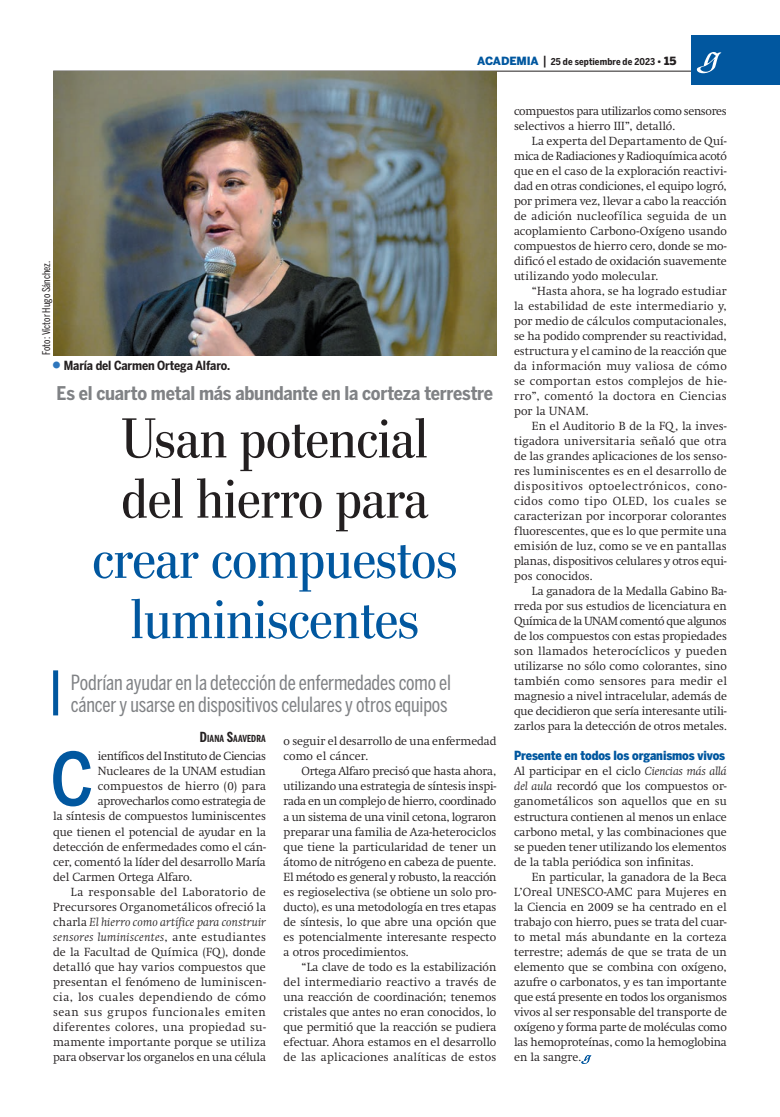
<style>
.page{position:relative;width:780px;height:1117px;background:#fff}
.page>*{position:absolute;margin:0;border:0;box-sizing:border-box;transform-origin:0 0}
.t1{font:500 72.38px "Benton Sans Cond";color:#01579f}
.t2{font:56.25px/60.2px "Stilson";color:#01579f;text-align:center}
.t3{font:56.25px/60.1px "Stilson";color:#231f20}
.t4{font:20.75px/21.9px "Benton Sans Comp";letter-spacing:-.01em;color:#808285}
.t5{font:700 18.75px "Benton Sans Cond";letter-spacing:-.015em;color:#808285}
.t6{font:900 12.5px "Benton Sans Cond";letter-spacing:-.01em;color:#01579f}
.t7{font:700 12.5px "Benton Sans Cond";letter-spacing:-.01em;color:#231f20}
.t8{font:300 11.62px/15px "Swift";color:#231f20;text-align:justify}
.t9{font:300 11.62px/15px "Swift";letter-spacing:-.025em;color:#231f20}
.t10{font:300 11.62px "Swift";letter-spacing:.02em;color:#231f20}
.t11{font:300 11.62px "Swift";letter-spacing:.03em;color:#231f20}
.t12{font:italic 300 11.62px "Swift";letter-spacing:.025em;color:#231f20}
.t13{font:300 11.62px "Swift";letter-spacing:.05em;color:#231f20}
.t14{font:300 11.62px "Swift";letter-spacing:-.02em;color:#231f20}
.t15{font:10.62px "Benton Sans Comp";color:#231f20}
.t16{font:700 9.62px "Benton Sans Comp";letter-spacing:.01em;color:#231f20}
.t17{font:700 9.38px "Benton Sans Cond";letter-spacing:.01em;color:#231f20}
.s1{font-family:"Benton Sans";font-weight:900;font-size:11.25px;color:#01579f}
.s2{font-weight:500;font-size:12.5px}
.s3{font-family:"Benton Sans";font-weight:900}
.s4{font-family:"Benton Sans";font-weight:900;font-size:11.25px}
.s5{font-size:13.75px}
.s6{font-style:normal}
.s7{font-style:italic}
</style>
<div class="page">
<hr style="left:53px;top:71px;width:673px;height:1px;background:#231f20">
<div style="left:691px;top:35px;width:88px;height:50px;background:#01579f"></div>
<svg style="left:696px;top:52px;width:26px;height:21px"></svg>
<img style="left:53px;top:72px;width:443px;height:283px">
<div style="left:53px;top:670px;width:5px;height:45px;background:#01579f"></div>
<svg style="left:581px;top:1055px;width:10px;height:8px"></svg>
<p class="t17" style="left:477px;top:56px;width:201px"><span class="s1">ACADEMIA</span> <span class="s2">|</span> 25 de septiembre de 2023 <span class="s3">•</span> <span class="s4">15</span></p>
<p class="t15" style="left:40px;top:355px;width:96px;rotate:-90deg">Foto: Víctor Hugo Sánchez.</p>
<p class="t7" style="left:64px;top:358px;width:168px">María del Carmen Ortega Alfaro.</p>
<h3 class="t5" style="left:56px;top:382px;width:438px">Es el cuarto metal más abundante en la corteza terrestre</h3>
<h2 class="t3" style="left:121px;top:408px;width:308px">Usan potencial del hierro para</h2>
<h2 class="t2" style="left:92px;top:528px;width:366px">crear compuestos luminiscentes</h2>
<h3 class="t4" style="left:71px;top:671px;width:382px">Podrían ayudar en la detección de enfermedades como el cáncer y usarse en dispositivos celulares y otros equipos</h3>
<p class="t16" style="left:200px;top:733px;width:67px"><span class="s5">D</span>IANA <span class="s5">S</span>AAVEDRA</p>
<h1 class="t1" style="left:50px;top:736px;width:45px">C</h1>
<p class="t9" style="left:98px;top:748px;width:169px">ientíficos del Instituto de Ciencias</p>
<p class="t8" style="left:283px;top:733px;width:214px">o seguir el desarrollo de una enfermedad como el cáncer.</p>
<p class="t8" style="left:283px;top:763px;width:214px;text-indent:18px">Ortega Alfaro precisó que hasta ahora, utilizando una estrategia de síntesis inspi&shy;rada en un complejo de hierro, coordinado a un sistema de una vinil cetona, lograron preparar una familia de Aza-heterociclos que tiene la particularidad de tener un átomo de nitrógeno en cabeza de puente.<br>El método es general y robusto, la reacción es regioselectiva (se obtiene un solo pro&shy;ducto), es una metodología en tres etapas de síntesis, lo que abre una opción que es potencialmente interesante respecto a otros procedimientos.</p>
<p class="t8" style="left:283px;top:958px;width:214px;text-indent:18px">“La clave de todo es la estabilización del intermediario reactivo a través de una reacción de coordinación; tenemos cristales que antes no eran conocidos, lo que permitió que la reacción se pudiera efectuar. Ahora estamos en el desarrollo de las aplicaciones analíticas de estos</p>
<p class="t8" style="left:98px;top:763px;width:169px">Nucleares de la UNAM estudian</p>
<p class="t10" style="left:98px;top:779px;width:169px">compuestos de hierro (0) para</p>
<p class="t14" style="left:98px;top:794px;width:169px">aprovecharlos como estrategia de</p>
<p class="t8" style="left:53px;top:808px;width:214px">la síntesis de compuestos luminiscentes</p>
<p class="t8" style="left:53px;top:823px;width:214px">que tienen el potencial de ayudar en la</p>
<p class="t8" style="left:53px;top:838px;width:214px">detección de enfermedades como el cán-</p>
<p class="t8" style="left:53px;top:853px;width:214px">cer, comentó la líder del desarrollo María</p>
<p class="t8" style="left:53px;top:868px;width:141px">del Carmen Ortega Alfaro.</p>
<p class="t11" style="left:71px;top:884px;width:196px">La responsable del Laboratorio de</p>
<p class="t10" style="left:53px;top:899px;width:214px">Precursores Organometálicos ofreció la</p>
<p class="t12" style="left:53px;top:914px;width:214px"><span class="s6">charla</span> El hierro como artífice para construir</p>
<p class="t12" style="left:53px;top:929px;width:214px">sensores luminiscentes<span class="s6">, ante estudiantes</span></p>
<p class="t8" style="left:53px;top:943px;width:214px">de la Facultad de Química (FQ), donde</p>
<p class="t8" style="left:53px;top:958px;width:214px">detalló que hay varios compuestos que</p>
<p class="t8" style="left:53px;top:973px;width:214px">presentan el fenómeno de luminiscen-</p>
<p class="t11" style="left:53px;top:989px;width:214px">cia, los cuales dependiendo de cómo</p>
<p class="t13" style="left:53px;top:1004px;width:214px">sean sus grupos funcionales emiten</p>
<p class="t11" style="left:53px;top:1019px;width:214px">diferentes colores, una propiedad su-</p>
<p class="t10" style="left:53px;top:1034px;width:214px">mamente importante porque se utiliza</p>
<p class="t8" style="left:53px;top:1048px;width:214px">para observar los organelos en una célula</p>
<p class="t9" style="left:514px;top:103px;width:214px">compuestos para utilizarlos como sensores selectivos a hierro III”, detalló.</p>
<p class="t8" style="left:514px;top:133px;width:214px;text-indent:18px">La experta del Departamento de Quí&shy;mica de Radiaciones y Radioquímica acotó que en el caso de la exploración reactivi&shy;dad en otras condiciones, el equipo logró, por primera vez, llevar a cabo la reacción de adición nucleofílica seguida de un acoplamiento Carbono-Oxígeno usando compuestos de hierro cero, donde se mo&shy;dificó el estado de oxidación suavemente utilizando yodo molecular.</p>
<p class="t8" style="left:514px;top:283px;width:214px;text-indent:18px">“Hasta ahora, se ha logrado estudiar la estabilidad de este intermediario y, por medio de cálculos computacionales, se ha podido comprender su reactividad, estructura y el camino de la reacción que da información muy valiosa de cómo se comportan estos complejos de hie&shy;rro”, comentó la doctora en Ciencias por la UNAM.</p>
<p class="t8" style="left:514px;top:418px;width:214px;text-indent:18px">En el Auditorio B de la FQ, la inves&shy;tigadora universitaria señaló que otra de las grandes aplicaciones de los senso&shy;res luminiscentes es en el desarrollo de dispositivos optoelectrónicos, cono&shy;cidos como tipo OLED, los cuales se caracterizan por incorporar colorantes fluorescentes, que es lo que permite una emisión de luz, como se ve en pantallas planas, dispositivos celulares y otros equi&shy;pos conocidos.</p>
<p class="t8" style="left:514px;top:583px;width:214px;text-indent:18px">La ganadora de la Medalla Gabino Ba&shy;rreda por sus estudios de licenciatura en Química de la UNAM comentó que algunos de los compuestos con estas propiedades son llamados heterocíclicos y pueden utilizarse no sólo como colorantes, sino también como sensores para medir el magnesio a nivel intracelular, además de que decidieron que sería interesante utili&shy;zarlos para la detección de otros metales.</p>
<p class="t6" style="left:514px;top:748px;width:212px">Presente en todos los organismos vivos</p>
<p class="t8" style="left:514px;top:763px;width:214px">Al participar en el ciclo <span class="s7">Ciencias más allá del aula</span> recordó que los compuestos or&shy;ganometálicos son aquellos que en su estructura contienen al menos un enlace carbono metal, y las combinaciones que se pueden tener utilizando los elementos de la tabla periódica son infinitas.</p>
<p class="t8" style="left:514px;top:868px;width:214px;text-indent:18px">En particular, la ganadora de la Beca L’Oreal UNESCO-AMC para Mujeres en la Ciencia en 2009 se ha centrado en el trabajo con hierro, pues se trata del cuar&shy;to metal más abundante en la corteza terrestre; además de que se trata de un elemento que se combina con oxígeno, azufre o carbonatos, y es tan importante que está presente en todos los organismos vivos al ser responsable del transporte de oxígeno y forma parte de moléculas como las hemoproteínas, como la hemoglobina en la sangre.</p>
</div>
